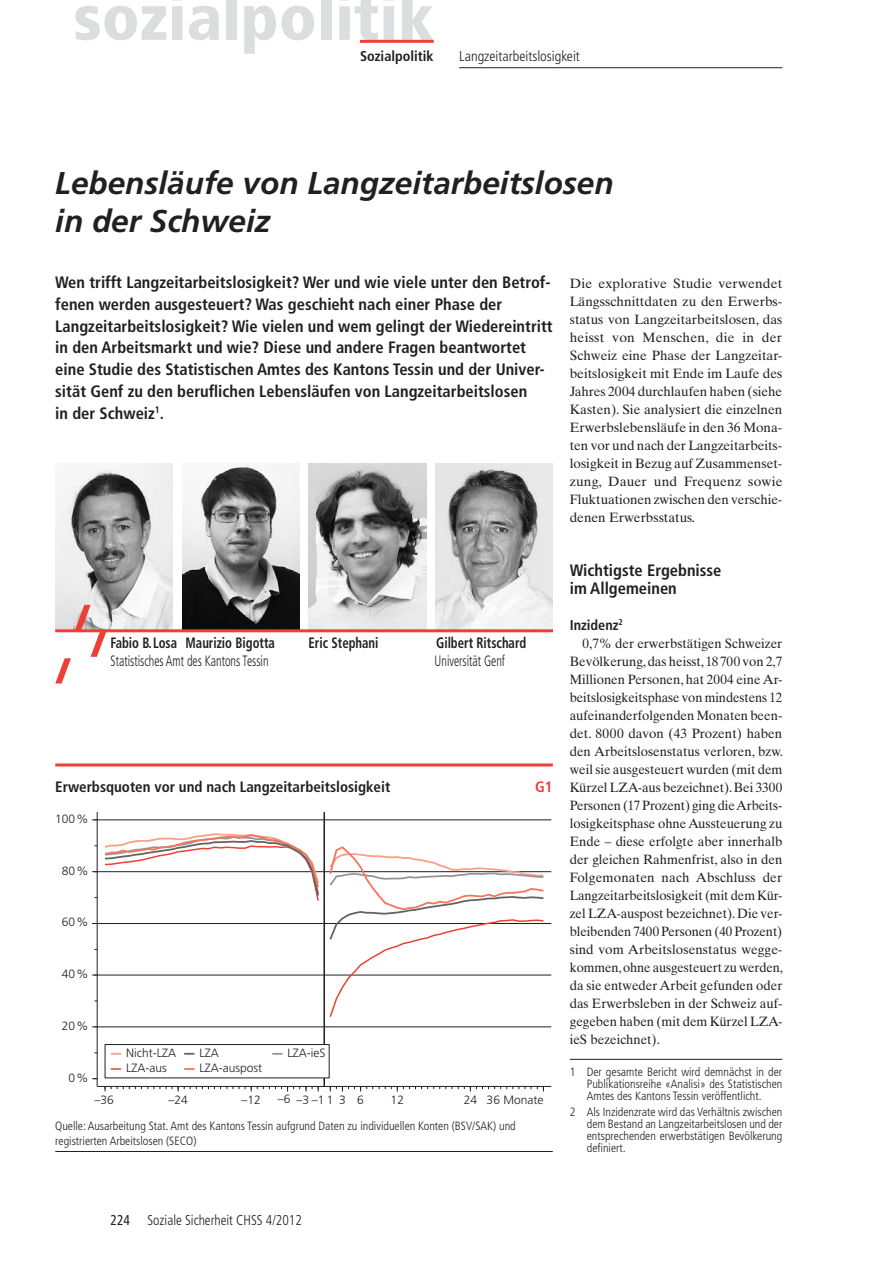
<style>
.page{position:relative;width:893px;height:1263px;background:#fff}
.page>*{position:absolute;margin:0;border:0;box-sizing:border-box;transform-origin:0 0}
.t1{font:900 condensed 64.5px "Frutiger LT Std";color:#dcdddf}
.t2{font:italic 700 31.5px/38.2px "Frutiger LT Std";color:#231f20}
.t3{font:700 condensed 16.5px/21.8px "Frutiger LT Std";color:#231f20}
.t4{font:700 condensed 15px "Frutiger LT Std";color:#231f20;scale:.85 1}
.t5{font:300 condensed 15px "Frutiger LT Std";color:#231f20;scale:.8 1}
.t6{font:700 condensed 15px "Frutiger LT Std";color:#231f20}
.t7{font:700 condensed 15px "Frutiger LT Std";color:#ee3f34}
.t8{font:300 condensed 14.25px "Frutiger LT Std";color:#231f20;scale:.95 1}
.t9{font:300 condensed 14.25px "Frutiger LT Std";color:#231f20}
.t10{font:700 condensed 14.25px "Frutiger LT Std";color:#231f20}
.t11{font:700 condensed 14.25px "Frutiger";color:#231f20}
.t12{font:13.5px/18px "Times Ten LT Std";color:#231f20;text-align:justify}
.t13{font:300 condensed 12px/12px "Frutiger LT Std";color:#231f20;text-align:justify}
.t14{font:300 12px "Frutiger LT Std";color:#231f20}
.s1{font-weight:400}
</style>
<div class="page">
<img style="left:182px;top:464px;width:117px;height:165px">
<img style="left:55px;top:464px;width:118px;height:165px">
<img style="left:309px;top:464px;width:117px;height:165px">
<img style="left:435px;top:464px;width:118px;height:165px">
<svg style="left:55px;top:605px;width:51px;height:78px"></svg>
<hr style="left:55px;top:629px;width:498px;height:3px;background:#ee3f34">
<hr style="left:360px;top:40px;width:74px;height:3px;background:#ee3f34">
<hr style="left:459px;top:67px;width:323px;height:1px;background:#231f20">
<hr style="left:55px;top:763px;width:498px;height:3px;background:#ee3f34">
<hr style="left:55px;top:1151px;width:498px;height:1px;background:#231f20">
<hr style="left:97px;top:1026px;width:454px;height:1px;background:#231f20">
<hr style="left:97px;top:975px;width:454px;height:1px;background:#231f20">
<hr style="left:97px;top:923px;width:454px;height:1px;background:#231f20">
<hr style="left:97px;top:871px;width:454px;height:1px;background:#231f20">
<hr style="left:97px;top:820px;width:454px;height:1px;background:#231f20">
<hr style="left:323px;top:812px;width:2px;height:274px;background:#231f20">
<svg style="left:103px;top:833px;width:217px;height:68px"></svg>
<svg style="left:328px;top:846px;width:217px;height:171px"></svg>
<hr style="left:97px;top:812px;width:1px;height:274px;background:#231f20">
<hr style="left:97px;top:1086px;width:454px;height:1px;background:#231f20">
<svg style="left:105px;top:1087px;width:37px;height:4px"></svg>
<svg style="left:148px;top:1087px;width:73px;height:4px"></svg>
<svg style="left:227px;top:1087px;width:73px;height:4px"></svg>
<svg style="left:306px;top:1087px;width:13px;height:4px"></svg>
<svg style="left:330px;top:1087px;width:43px;height:4px"></svg>
<svg style="left:379px;top:1087px;width:61px;height:4px"></svg>
<svg style="left:446px;top:1087px;width:61px;height:4px"></svg>
<svg style="left:513px;top:1087px;width:31px;height:4px"></svg>
<div style="left:105px;top:1044px;width:221px;height:34px;background:#fff"></div>
<div style="left:105px;top:1044px;width:224px;height:34px;border:1px solid #231f20"></div>
<svg style="left:111px;top:1053px;width:10px;height:2px"></svg>
<svg style="left:184px;top:1053px;width:10px;height:2px"></svg>
<svg style="left:272px;top:1053px;width:10px;height:2px"></svg>
<svg style="left:111px;top:1068px;width:10px;height:2px"></svg>
<svg style="left:184px;top:1068px;width:10px;height:2px"></svg>
<hr style="left:570px;top:1059px;width:212px;height:1px;background:#231f20">
<h1 class="t1" style="left:73px;top:-21px;width:362px">sozialpolitik</h1>
<h1 class="t10" style="left:360px;top:47px;width:75px">Sozialpolitik</h1>
<p class="t9" style="left:459px;top:48px;width:122px">Langzeitarbeitslosigkeit</p>
<h2 class="t2" style="left:55px;top:164px;width:560px">Lebensläufe von Langzeitarbeitslosen in der Schweiz</h2>
<p class="t3" style="left:55px;top:271px;width:499px">Wen trifft Langzeitarbeitslosigkeit? Wer und wie viele unter den Betrof&shy;fenen werden ausgesteuert? Was geschieht nach einer Phase der Langzeitarbeitslosigkeit? Wie vielen und wem gelingt der Wiedereintritt in den Arbeitsmarkt und wie? Diese und andere Fragen beantwortet eine Studie des Statistischen Amtes des Kantons Tessin und der Univer&shy;sität Genf zu den beruflichen Lebensläufen von Langzeitarbeitslosen<br>in der Schweiz<sup>1</sup>.</p>
<p class="t12" style="left:570px;top:274px;width:214px">Die explorative Studie verwendet Längsschnittdaten zu den Erwerbs&shy;status von Langzeitarbeitslosen, das heisst von Menschen, die in der Schweiz eine Phase der Langzeitar&shy;beitslosigkeit mit Ende im Laufe des Jahres 2004 durchlaufen haben (siehe Kasten). Sie analysiert die einzelnen Erwerbslebensläufe in den 36 Mona&shy;ten vor und nach der Langzeitarbeits&shy;losigkeit in Bezug auf Zusammenset&shy;zung, Dauer und Frequenz sowie Fluktuationen zwischen den verschie&shy;denen Erwerbsstatus.</p>
<p class="t4" style="left:111px;top:634px;width:195px">Fabio B.Losa Maurizio Bigotta</p>
<p class="t4" style="left:309px;top:634px;width:84px">Eric Stephani</p>
<p class="t4" style="left:436px;top:634px;width:108px">Gilbert Ritschard</p>
<p class="t5" style="left:111px;top:652px;width:199px">Statistisches Amt des Kantons Tessin</p>
<p class="t5" style="left:435px;top:652px;width:90px">Universität Genf</p>
<p class="t6" style="left:55px;top:777px;width:336px">Erwerbsquoten vor und nach Langzeitarbeitslosigkeit</p>
<p class="t7" style="left:535px;top:777px;width:19px">G1</p>
<p class="t14" style="left:55px;top:812px;width:35px">100%</p>
<p class="t14" style="left:62px;top:864px;width:28px">80%</p>
<p class="t14" style="left:62px;top:915px;width:28px">60%</p>
<p class="t14" style="left:62px;top:967px;width:28px">40%</p>
<p class="t14" style="left:62px;top:1019px;width:28px">20%</p>
<p class="t14" style="left:69px;top:1071px;width:21px">0%</p>
<p class="t14" style="left:126px;top:1046px;width:51px">Nicht-LZA</p>
<p class="t14" style="left:199px;top:1046px;width:21px">LZA</p>
<p class="t14" style="left:288px;top:1046px;width:39px">LZA-ieS</p>
<p class="t14" style="left:126px;top:1061px;width:42px">LZA-aus</p>
<p class="t14" style="left:199px;top:1061px;width:64px">LZA-auspost</p>
<p class="t14" style="left:94px;top:1092px;width:21px">–36</p>
<p class="t14" style="left:168px;top:1092px;width:21px">–24</p>
<p class="t14" style="left:241px;top:1092px;width:21px">–12</p>
<p class="t14" style="left:278px;top:1092px;width:88px">–6 –3–11 3 6</p>
<p class="t14" style="left:391px;top:1092px;width:15px">12</p>
<p class="t14" style="left:464px;top:1092px;width:81px">24 36 Monate</p>
<p class="t13" style="left:55px;top:1119px;width:462px;line-height:15px">Quelle: Ausarbeitung Stat. Amt des Kantons Tessin aufgrund Daten zu individuellen Konten (BSV/SAK) und registrierten Arbeitslosen (SECO)</p>
<h3 class="t3" style="left:570px;top:561px;width:153px;line-height:18px">Wichtigste Ergebnisse im Allgemeinen</h3>
<h4 class="t11" style="left:570px;top:617px;width:55px">Inzidenz<sup>2</sup></h4>
<p class="t12" style="left:570px;top:634px;width:215px;text-indent:13px">0,7% der erwerbstätigen Schweizer Bevölkerung, das heisst, 18700 von 2,7<br>Millionen Personen, hat 2004 eine Ar&shy;beitslosigkeitsphase von mindestens 12 aufeinanderfolgenden Monaten been&shy;det. 8000 davon (43 Prozent) haben den Arbeitslosenstatus verloren, bzw. weil sie ausgesteuert wurden (mit dem Kürzel LZA-aus bezeichnet). Bei 3300<br>Personen (17 Prozent) ging die Arbeits&shy;losigkeitsphase ohne Aussteuerung zu Ende – diese erfolgte aber innerhalb der gleichen Rahmenfrist, also in den Folgemonaten nach Abschluss der Langzeitarbeitslosigkeit (mit dem Kür&shy;zel LZA-auspost bezeichnet). Die ver&shy;bleibenden 7400 Personen (40 Prozent) sind vom Arbeitslosenstatus wegge&shy;kommen, ohne ausgesteuert zu werden, da sie entweder Arbeit gefunden oder das Erwerbsleben in der Schweiz auf&shy;gegeben haben (mit dem Kürzel LZA&shy;ieS bezeichnet).</p>
<p class="t13" style="left:587px;top:1066px;width:197px;text-indent:-17px">1 Der gesamte Bericht wird demnächst in der Publikationsreihe «Analisi» des Statistischen Amtes des Kantons Tessin veröffentlicht.</p>
<p class="t13" style="left:587px;top:1106px;width:197px;text-indent:-17px">2 Als Inzidenzrate wird das Verhältnis zwischen dem Bestand an Langzeitarbeitslosen und der entsprechenden erwerbstätigen Bevölkerung definiert.</p>
<p class="t8" style="left:111px;top:1212px;width:203px"><span class="s1">224</span> Soziale Sicherheit CHSS 4/2012</p>
</div>
